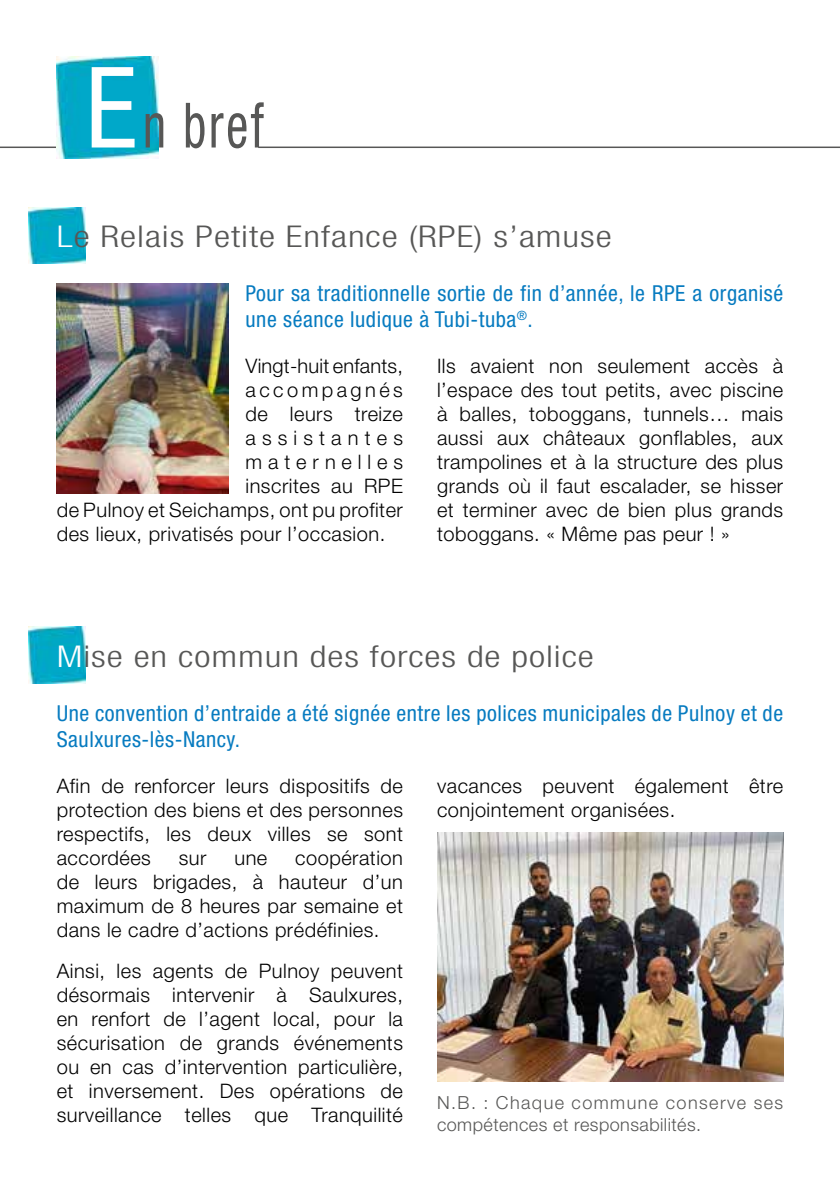
<style>
.page{position:relative;width:840px;height:1191px;background:#fff}
.page>*{position:absolute;margin:0;border:0;box-sizing:border-box;transform-origin:0 0}
.t1{font:condensed 62.4px "Helvetica Neue LT";color:#575756;scale:.8 1}
.t2{font:300 condensed 30px "Helvetica Neue LT";letter-spacing:.025em;color:#575756;scale:1.25 1}
.t3{font:condensed 22px/26.4px "Helvetica Neue LT";letter-spacing:.025em;color:#077bc0}
.t4{font:300 20px/24px "Helvetica Neue LT";letter-spacing:.025em;color:#000;text-align:justify}
.t5{font:300 20px "Helvetica Neue LT";letter-spacing:.175em;color:#000}
.t6{font:300 20px "Helvetica Neue LT";letter-spacing:.305em;color:#000}
.t7{font:300 20px "Helvetica Neue LT";letter-spacing:.295em;color:#000}
.t8{font:300 18px/21.6px "Helvetica Neue LT";letter-spacing:.025em;color:#575756}
.s1{font-size:112.4px;color:#fff}
.s2{color:#fff}
</style>
<div class="page">
<img style="left:28px;top:207px;width:57px;height:57px">
<hr style="left:0;top:146px;width:87px;height:2px;background:#575756">
<hr style="left:258px;top:146px;width:581px;height:2px;background:#575756">
<img style="left:57px;top:57px;width:102px;height:102px">
<img style="left:57px;top:283px;width:171px;height:210px">
<img style="left:28px;top:626px;width:57px;height:57px">
<img style="left:437px;top:832px;width:345px;height:249px">
<h1 class="t1" style="left:85px;top:89px;width:225px"><span class="s1">E</span>n bref</h1>
<h2 class="t2" style="left:57px;top:219px;width:445px"><span class="s2">L</span>e Relais Petite Enfance (RPE) s’amuse</h2>
<p class="t3" style="left:245px;top:280px;width:539px">Pour sa traditionnelle sortie de fin d’année, le RPE a organisé une séance ludique à Tubi-tuba<sup>®</sup>.</p>
<p class="t4" style="left:245px;top:353px;width:159px">Vingt-huit enfants,</p>
<p class="t5" style="left:245px;top:378px;width:159px">accompagnés</p>
<p class="t4" style="left:245px;top:401px;width:159px">de leurs treize</p>
<p class="t6" style="left:245px;top:426px;width:159px">assistantes</p>
<p class="t7" style="left:245px;top:450px;width:159px">maternelles</p>
<p class="t4" style="left:245px;top:473px;width:159px">inscrites au RPE</p>
<p class="t4" style="left:57px;top:497px;width:347px">de Pulnoy et Seichamps, ont pu profiter</p>
<p class="t4" style="left:57px;top:521px;width:330px">des lieux, privatisés pour l’occasion.</p>
<p class="t4" style="left:437px;top:353px;width:347px">Ils avaient non seulement accès à l’espace des tout petits, avec piscine à balles, toboggans, tunnels… mais aussi aux châteaux gonflables, aux trampolines et à la structure des plus grands où il faut escalader, se hisser et terminer avec de bien plus grands toboggans. « Même pas peur ! »</p>
<h2 class="t2" style="left:57px;top:639px;width:431px"><span class="s2">M</span>ise en commun des forces de police</h2>
<p class="t3" style="left:57px;top:699px;width:727px">Une convention d’entraide a été signée entre les polices municipales de Pulnoy et de<br>Saulxures-lès-Nancy.</p>
<p class="t4" style="left:57px;top:773px;width:347px">Afin de renforcer leurs dispositifs de protection des biens et des personnes respectifs, les deux villes se sont accordées</p>
<p class="t4" style="left:57px;top:845px;width:347px;text-indent:238px">coopération de leurs brigades, à hauteur d’un maximum de 8 heures par semaine et dans le cadre d’actions prédéfinies.</p>
<p class="t4" style="left:57px;top:958px;width:347px">Ainsi, les agents de Pulnoy peuvent désormais intervenir à Saulxures, en renfort de l’agent local, pour la sécurisation de grands événements ou en cas d’intervention particulière, et inversement. Des opérations de surveillance telles que Tranquilité</p>
<p class="t4" style="left:179px;top:845px;width:29px">sur</p>
<p class="t4" style="left:234px;top:845px;width:34px">une</p>
<p class="t4" style="left:437px;top:773px;width:347px">vacances peuvent également être conjointement organisées.</p>
<p class="t8" style="left:437px;top:1091px;width:347px">N.B. : Chaque commune conserve ses compétences et responsabilités.</p>
</div>
